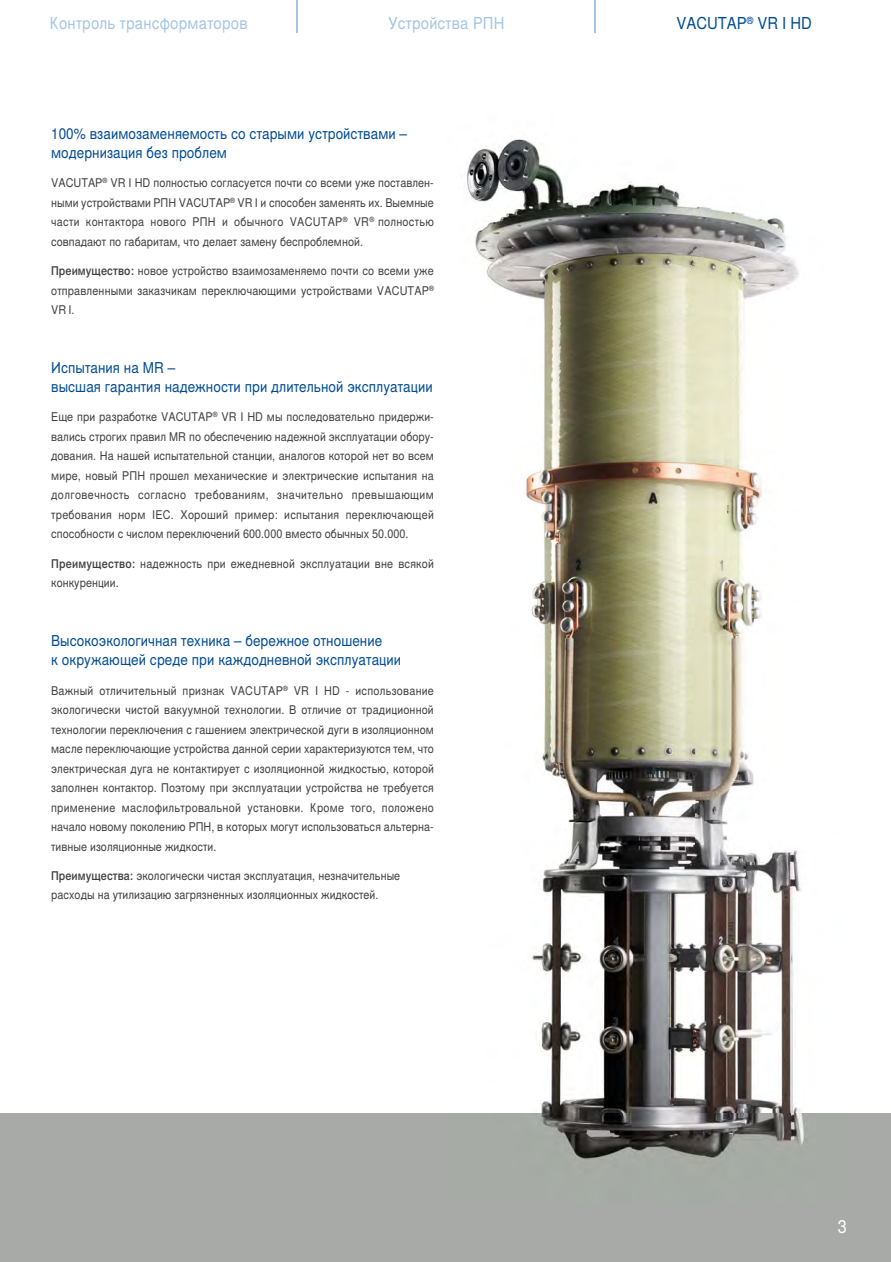
<style>
.page{position:relative;width:891px;height:1262px;background:#fff}
.page>*{position:absolute;margin:0;border:0;box-sizing:border-box;transform-origin:0 0}
.t1{font:18px "Nimbus Sans Global";color:#fff;scale:.9 1}
.t2{font:16.5px "Nimbus Sans Global";letter-spacing:.015em;color:#a4c5e5;scale:.9 1}
.t3{font:16.5px "Nimbus Sans Global";color:#004b93;scale:.9 1}
.t4{font:15px/19.5px "Nimbus Sans Global";letter-spacing:.005em;color:#004b93;scale:.9 1}
.t5{font:12px/19.5px "Nimbus Sans Global";letter-spacing:.005em;color:#3e3d40;text-align:justify;scale:.9 1}
.s1{font-weight:500}
</style>
<div class="page">
<hr style="left:297px;top:0;width:1px;height:33px;background:#a4c5e5">
<hr style="left:594px;top:0;width:2px;height:33px;background:#a4c5e5">
<div style="left:0;top:1113px;width:891px;height:148px;background:#a8aaa8"></div>
<img style="left:467px;top:139px;width:340px;height:1021px">
<h2 class="t2" style="left:50px;top:14px;width:221px">Контроль трансформаторов</h2>
<h2 class="t2" style="left:389px;top:14px;width:130px">Устройства РПН</h2>
<h2 class="t3" style="left:676px;top:14px;width:152px">VACUTAP<sup>®</sup> VR I HD</h2>
<p class="t4" style="left:51px;top:124px;width:397px">100% взаимозаменяемость со старыми устройствами – модернизация без проблем</p>
<p class="t5" style="left:51px;top:173px;width:427px">VACUTAP<sup>®</sup> VR I HD полностью согласуется почти со всеми уже поставлен&shy;ными устройствами РПН VACUTAP<sup>®</sup> VR I и способен заменять их. Выемные части контактора нового РПН и обычного VACUTAP<sup>®</sup> VR<sup>®</sup> полностью совпадают по габаритам, что делает замену беспроблемной.</p>
<p class="t5" style="left:51px;top:261px;width:427px"><span class="s1">Преимущество:</span> новое устройство взаимозаменяемо почти со всеми уже отправленными заказчикам переключающими устройствами VACUTAP<sup>® </sup>VR I.</p>
<p class="t4" style="left:51px;top:358px;width:425px">Испытания на MR –<br>высшая гарантия надежности при длительной эксплуатации</p>
<p class="t5" style="left:51px;top:407px;width:427px">Еще при разработке VACUTAP<sup>®</sup> VR I HD мы последовательно придержи&shy;вались строгих правил MR по обеспечению надежной эксплуатации обору&shy;дования. На нашей испытательной станции, аналогов которой нет во всем мире, новый РПН прошел механические и электрические испытания на долговечность согласно требованиям, значительно превышающим требования норм IEC. Хороший пример: испытания переключающей способности с числом переключений 600.000 вместо обычных 50.000.</p>
<p class="t5" style="left:51px;top:554px;width:427px"><span class="s1">Преимущество:</span> надежность при ежедневной эксплуатации вне всякой конкуренции.</p>
<p class="t4" style="left:51px;top:631px;width:390px">Высокоэкологичная техника – бережное отношение<br>к окружающей среде при каждодневной эксплуатации</p>
<p class="t5" style="left:51px;top:680px;width:427px">Важный отличительный признак VACUTAP<sup>®</sup> VR I HD - использование экологически чистой вакуумной технологии. В отличие от традиционной технологии переключения с гашением электрической дуги в изоляционном масле переключающие устройства данной серии характеризуются тем, что электрическая дуга не контактирует с изоляционной жидкостью, которой заполнен контактор. Поэтому при эксплуатации устройства не требуется применение маслофильтровальной установки. Кроме того, положено начало новому поколению РПН, в которых могут использоваться альтерна&shy;тивные изоляционные жидкости.</p>
<p class="t5" style="left:51px;top:866px;width:389px"><span class="s1">Преимущества:</span> экологически чистая эксплуатация, незначительные расходы на утилизацию загрязненных изоляционных жидкостей.</p>
<h1 class="t1" style="left:838px;top:1216px;width:12px">3</h1>
</div>
